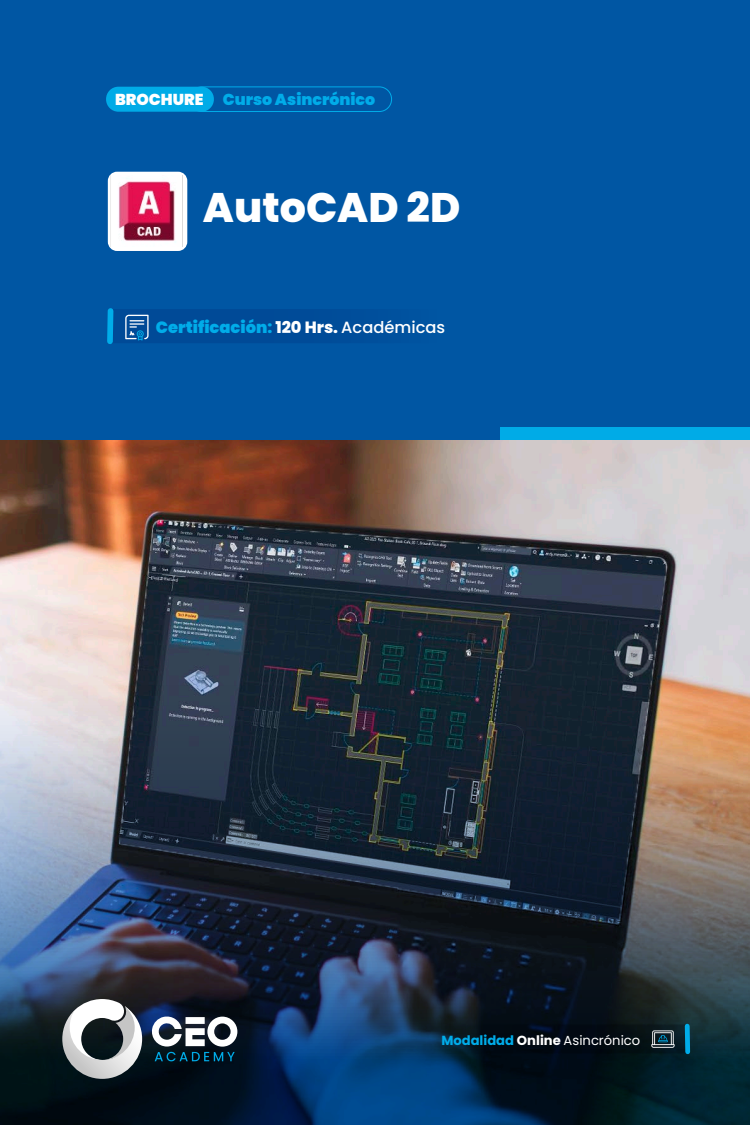
<style>
.page{position:relative;width:750px;height:1125px;background:#fff}
.page>*{position:absolute;margin:0;border:0;box-sizing:border-box;transform-origin:0 0}
.t1{font:800 41.25px "Poppins";color:#fff}
.t2{font:900 16.25px "Poppins";color:#00ace9}
.t3{font:900 15.75px "Poppins";color:#00ace9}
.t4{font:13.12px "Poppins";color:#fff}
.s1{color:#fff}
.s2{font-weight:800}
.s3{font-weight:800;color:#fff}
.s4{font-weight:500;color:#fff}
.s5{font-weight:700;color:#00ace9}
.s6{font-weight:700}
</style>
<div class="page">
<img style="left:0;top:440px;width:750px;height:685px">
<div style="left:0;top:0;width:750px;height:437px;background:#0056a3"></div>
<div style="left:0;top:427px;width:500px;height:13px;background:#0056a3"></div>
<div style="left:500px;top:427px;width:250px;height:13px;background:#00abe7"></div>
<svg style="left:150px;top:1015px;width:87px;height:46px"></svg>
<svg style="left:62px;top:999px;width:80px;height:80px"></svg>
<div style="left:106px;top:87px;width:108px;height:25px;background:#00abe7;border-radius:12px"></div>
<div style="left:189px;top:87px;width:203px;height:25px;border:1px solid #00ace9;border-radius:12px"></div>
<div style="left:108px;top:172px;width:79px;height:79px;background:#fff;border-radius:9px"></div>
<img style="left:107px;top:175px;width:81px;height:71px">
<svg style="left:107px;top:308px;width:212px;height:36px"></svg>
<svg style="left:429px;top:1021px;width:264px;height:36px;background:#071822"></svg>
<p class="t3" style="left:115px;top:90px;width:262px"><span class="s1">BROCHURE</span> Curso Asincrónico</p>
<h1 class="t1" style="left:203px;top:183px;width:259px">AutoCAD 2D</h1>
<p class="t2" style="left:156px;top:318px;width:291px">Certificación<span class="s2">:</span> <span class="s3">120 Hrs.</span> <span class="s4">Académicas</span></p>
<p class="t4" style="left:441px;top:1033px;width:200px"><span class="s5">Modalidad</span> <span class="s6">Online</span> Asincrónico</p>
</div>
